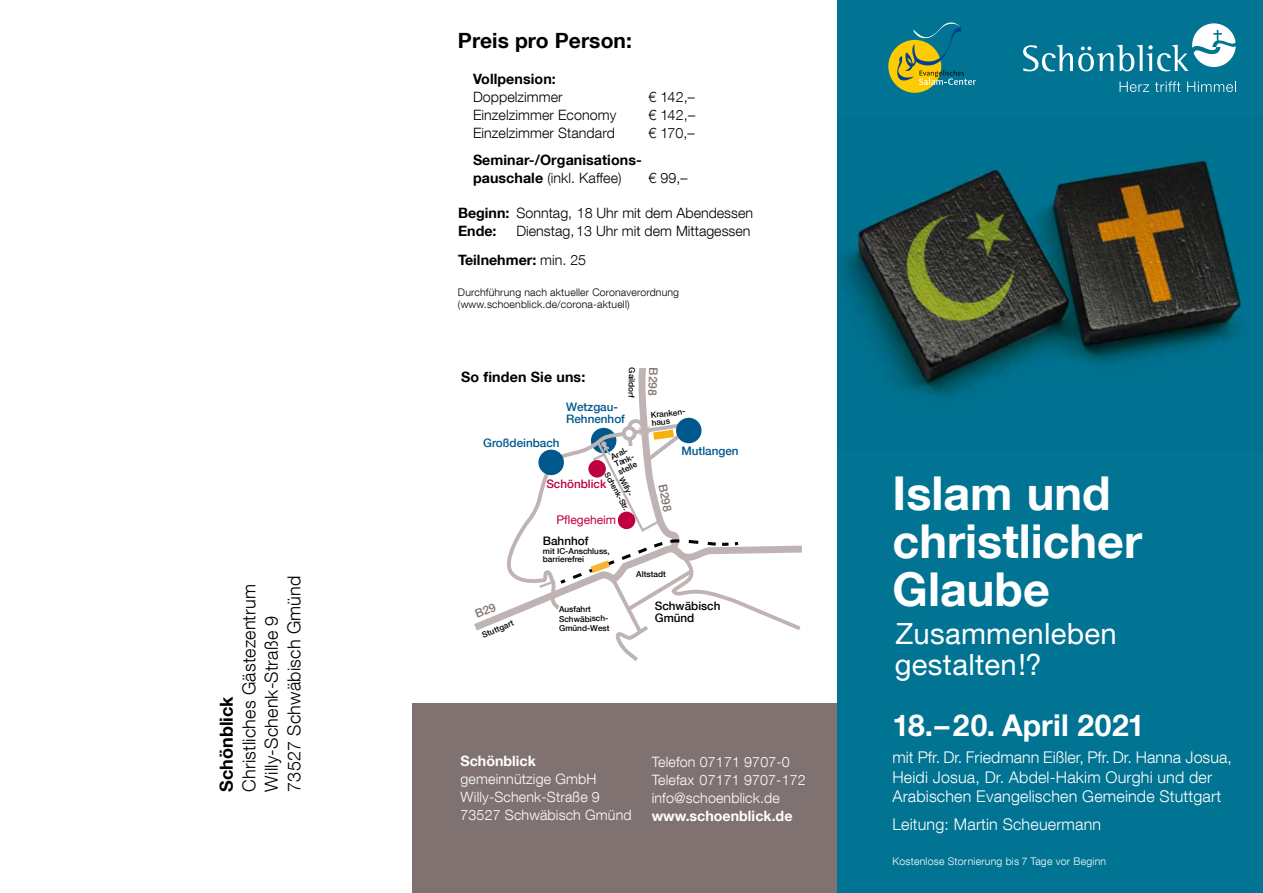
<style>
.page{position:relative;width:1263px;height:893px;background:#fff}
.page>*{position:absolute;margin:0;border:0;box-sizing:border-box;transform-origin:0 0}
.t1{font:700 46.65px/48px "Helvetica Neue LT Com";color:#fff}
.t2{font:700 30px "Helvetica Neue LT Com";letter-spacing:.005em;color:#fff}
.t3{font:29.25px/31px "Helvetica Neue LT Com";letter-spacing:.01em;color:#fff}
.t4{font:700 21px "Helvetica Neue LT Com";letter-spacing:.005em;color:#000}
.t5{font:300 18px/22.5px "Helvetica Neue LT Com";letter-spacing:.01em;color:#000}
.t6{font:700 18px "Helvetica Neue LT Com";color:#000}
.t7{font:300 16.2px/19.5px "Helvetica Neue LT Com";letter-spacing:.01em;color:#fff}
.t8{font:300 14.25px/18px "Helvetica Neue LT Com";color:#000}
.t9{font:300 14.25px/18px "Helvetica Neue LT Com";letter-spacing:.01em;color:#fff}
.t10{font:700 14.25px/18px "Helvetica Neue LT Com";letter-spacing:.005em;color:#000}
.t11{font:700 14.25px "Helvetica Neue LT Com";color:#fff}
.t12{font:12px "Helvetica Neue LT Com";color:#be003f}
.t13{font:500 11.7px/12.3px "Helvetica Neue LT Com";color:#00588d}
.t14{font:500 11.7px/12.3px "Helvetica Neue LT Com";color:#000}
.t15{font:500 11.7px "Helvetica Neue LT Com";color:#be003f}
.t16{font:500 11.7px "Helvetica Neue LT Com";color:#827272}
.t17{font:300 10.5px/12.8px "Helvetica Neue LT Com";letter-spacing:.015em;color:#000}
.t18{font:300 10.5px "Helvetica Neue LT Com";letter-spacing:.02em;color:#fff}
.t19{font:500 8.25px/9.1px "Helvetica Neue LT Com";color:#000}
.t20{font:500 7.8px/10.8px "Helvetica Neue LT Com";color:#000;text-align:center}
.s1{font-weight:300}
.s2{font-weight:700}
</style>
<div class="page">
<div style="left:412px;top:703px;width:438px;height:190px;background:#817272"></div>
<div style="left:838px;top:0;width:425px;height:893px;background:#007492"></div>
<img style="left:840px;top:158px;width:402px;height:240px">
<svg style="left:474px;top:368px;width:217px;height:263px"></svg>
<svg style="left:502px;top:420px;width:300px;height:241px"></svg>
<svg style="left:537px;top:418px;width:204px;height:172px"></svg>
<svg style="left:1023px;top:23px;width:213px;height:48px"></svg>
<svg style="left:1119px;top:81px;width:30px;height:11px"></svg>
<svg style="left:1155px;top:81px;width:25px;height:11px"></svg>
<svg style="left:1187px;top:81px;width:49px;height:11px"></svg>
<div style="left:888px;top:40px;width:53px;height:53px;background:#fecb00;border-radius:50%"></div>
<svg style="left:897px;top:22px;width:79px;height:63px"></svg>
<svg style="left:475px;top:602px;width:22px;height:16px"></svg>
<p class="t6" style="left:215px;top:792px;width:97px;rotate:-90deg">Schönblick</p>
<p class="t5" style="left:237px;top:792px;width:218px;rotate:-90deg">Christliches Gästezentrum<br>Willy-Schenk-Straße 9<br>73527 Schwäbisch Gmünd</p>
<h3 class="t4" style="left:458px;top:27px;width:175px">Preis pro Person:</h3>
<p class="t10" style="left:473px;top:69px;width:84px">Vollpension:</p>
<p class="t8" style="left:473px;top:87px;width:91px">Doppelzimmer</p>
<p class="t8" style="left:648px;top:87px;width:48px">€ 142,–</p>
<p class="t8" style="left:473px;top:105px;width:145px">Einzelzimmer Economy</p>
<p class="t8" style="left:648px;top:105px;width:48px">€ 142,–</p>
<p class="t8" style="left:473px;top:123px;width:143px">Einzelzimmer Standard</p>
<p class="t8" style="left:648px;top:123px;width:48px">€ 170,–</p>
<p class="t10" style="left:473px;top:150px;width:170px">Seminar-/Organisations&shy;pauschale <span class="s1">(inkl. Kaffee)</span></p>
<p class="t8" style="left:648px;top:168px;width:41px">€ 99,–</p>
<p class="t8" style="left:458px;top:204px;width:297px"><span class="s2">Beginn:</span> Sonntag, 18 Uhr mit dem Abendessen<br><span class="s2">Ende:</span></p>
<p class="t8" style="left:458px;top:217px;width:294px;line-height:28.7px;text-indent:58px">Dienstag, 13 Uhr mit dem Mittagessen<br><span class="s2">Teilnehmer:</span> min. 25</p>
<p class="t17" style="left:458px;top:285px;width:223px">Durchführung nach aktueller Coronaverordnung (www.schoenblick.de/corona-aktuell)</p>
<p class="t10" style="left:461px;top:367px;width:126px">So finden Sie uns:</p>
<p class="t19" style="left:637px;top:368px;width:32px;rotate:92deg">Gaildorf</p>
<p class="t13" style="left:566px;top:400px;width:60px">Wetzgau-<br>Rehnenhof</p>
<p class="t13" style="left:483px;top:436px;width:78px">Großdeinbach</p>
<p class="t19" style="left:609px;top:454px;width:22px;line-height:8.2px;rotate:-26deg">Aral-<br>Tank&shy;stelle</p>
<p class="t20" style="left:621px;top:465px;width:44px;rotate:61deg">Willy-<br>Schenk-Str.</p>
<p class="t15" style="left:546px;top:477px;width:62px">Schönblick</p>
<p class="t12" style="left:556px;top:512px;width:61px">Pflegeheim</p>
<p class="t14" style="left:543px;top:534px;width:47px">Bahnhof</p>
<p class="t19" style="left:543px;top:547px;width:68px;line-height:8.6px">mit IC-Anschluss, barrierefrei</p>
<p class="t16" style="left:661px;top:368px;width:29px;rotate:93deg">B298</p>
<p class="t19" style="left:650px;top:411px;width:36px;line-height:7.5px;rotate:-7deg">Kranken&shy;haus</p>
<p class="t13" style="left:681px;top:445px;width:59px">Mutlangen</p>
<p class="t16" style="left:669px;top:482px;width:29px;rotate:79deg">B298</p>
<p class="t19" style="left:481px;top:630px;width:35px;rotate:-22deg">Stuttgart</p>
<p class="t19" style="left:559px;top:605px;width:52px">Ausfahrt<br>Schwäbisch-<br>Gmünd-West</p>
<p class="t19" style="left:636px;top:569px;width:31px">Altstadt</p>
<p class="t14" style="left:655px;top:599px;width:67px">Schwäbisch<br>Gmünd</p>
<p class="t11" style="left:460px;top:751px;width:77px">Schönblick</p>
<p class="t9" style="left:460px;top:769px;width:173px">gemeinnützige GmbH<br>Willy-Schenk-Straße 9<br>73527 Schwäbisch Gmünd</p>
<p class="t9" style="left:652px;top:752px;width:156px">Telefon 07171 9707-0<br>Telefax 07171 9707-172 info@schoenblick.de</p>
<p class="t11" style="left:652px;top:806px;width:142px">www.schoenblick.de</p>
<h1 class="t1" style="left:892px;top:468px;width:251px">Islam und christlicher<br>Glaube</h1>
<h3 class="t3" style="left:895px;top:617px;width:223px">Zusammenleben gestalten!?</h3>
<h2 class="t2" style="left:892px;top:707px;width:254px">18.–20. April 2021</h2>
<p class="t7" style="left:892px;top:747px;width:341px">mit Pfr. Dr. Friedmann Eißler, Pfr. Dr. Hanna Josua,<br>Heidi Josua, Dr. Abdel-Hakim Ourghi und der<br>Arabischen Evangelischen Gemeinde Stuttgart</p>
<p class="t7" style="left:892px;top:814px;width:210px">Leitung: Martin Scheuermann</p>
<p class="t18" style="left:892px;top:854px;width:215px">Kostenlose Stornierung bis 7 Tage vor Beginn</p>
</div>
